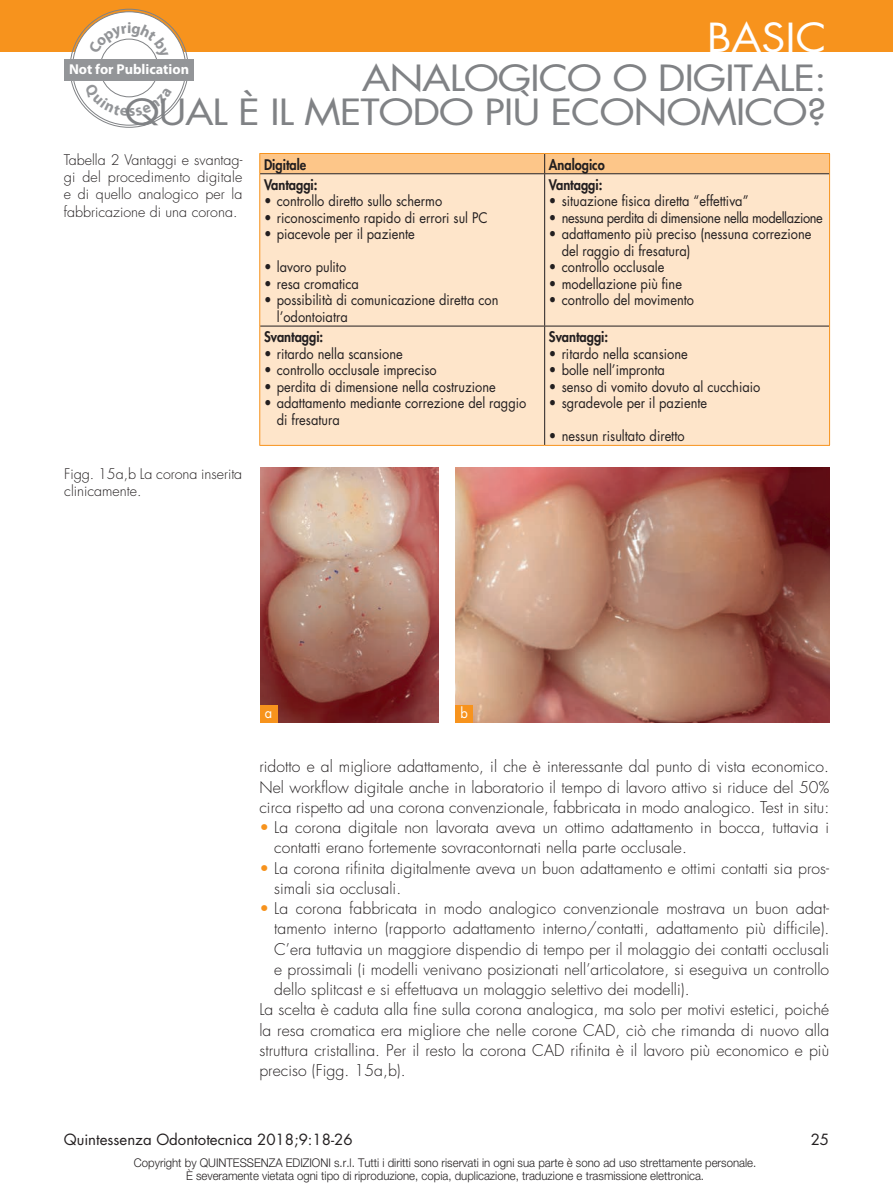
<style>
.page{position:relative;width:893px;height:1191px;background:#fff}
.page>*{position:absolute;margin:0;border:0;box-sizing:border-box;transform-origin:0 0}
.t1{font:39px "Futura Std";color:#fff;scale:1.1 1}
.t2{font:35.1px/34.5px "Futura Std";letter-spacing:-.03em;color:#808285;text-align:right;scale:1.17 1}
.t3{font:300 15.75px/20.2px "Futura Std";letter-spacing:.005em;color:#231f20}
.t4{font:15px "Futura Std";color:#231f20}
.t5{font:14.25px/16.5px "Futura Std";color:#231f20;scale:.9 1}
.t6{font:300 14.25px/17.2px "Futura Std";color:#231f20}
.t7{font:800 14.25px "Futura Std";color:#231f20;scale:.9 1}
.t8{font:14.25px "Futura Std";letter-spacing:-.03em;color:#231f20;scale:.9 1}
.t9{font:700 14.25px "Myriad Pro";color:#fff}
.t10{font:14.25px "Futura Std";color:#fff;scale:.9 1}
.t11{font:300 12px/13.5px "Helvetica Neue LT Std";color:#231f20;text-align:center;scale:.95 1}
.s1{color:#f7931d}
</style>
<div class="page">
<div style="left:0;top:0;width:893px;height:52px;background:#f7931d"></div>
<div style="left:72px;top:12px;width:114px;height:113px;background:#fff;border-radius:50%"></div>
<div style="left:64px;top:59px;width:130px;height:22px;background:#939598"></div>
<div style="left:260px;top:174px;width:569px;height:271px;background:#fee5ca"></div>
<hr style="left:544px;top:174px;width:1px;height:152px;background:#231f20">
<hr style="left:260px;top:326px;width:285px;height:1px;background:#231f20">
<hr style="left:545px;top:326px;width:284px;height:1px;background:#231f20">
<hr style="left:544px;top:326px;width:1px;height:119px;background:#231f20">
<div style="left:259px;top:153px;width:571px;height:21px;background:#fdc689"></div>
<hr style="left:259px;top:174px;width:1px;height:152px;background:#f7931d">
<hr style="left:829px;top:174px;width:1px;height:152px;background:#f7931d">
<hr style="left:259px;top:326px;width:1px;height:119px;background:#f7931d">
<hr style="left:829px;top:326px;width:1px;height:119px;background:#f7931d">
<hr style="left:259px;top:445px;width:286px;height:1px;background:#f7931d">
<hr style="left:545px;top:445px;width:285px;height:1px;background:#f7931d">
<hr style="left:260px;top:173px;width:285px;height:1px;background:#231f20">
<hr style="left:545px;top:173px;width:284px;height:1px;background:#231f20">
<img style="left:260px;top:467px;width:179px;height:255px">
<img style="left:456px;top:467px;width:374px;height:255px">
<div style="left:260px;top:705px;width:17px;height:17px;background:#f7931d"></div>
<div style="left:456px;top:705px;width:17px;height:17px;background:#f7931d"></div>
<svg style="left:83px;top:83px;width:89px;height:33px"></svg>
<svg style="left:88px;top:22px;width:81px;height:37px"></svg>
<h1 class="t1" style="left:707px;top:13px;width:110px">BASIC</h1>
<h2 class="t2" style="left:124px;top:61px;width:602px">ANALOGICO O DIGITALE:<br>QUAL È IL METODO PIÙ ECONOMICO?</h2>
<p class="t9" style="left:69px;top:60px;width:121px">Not for Publication</p>
<p class="t6" style="left:64px;top:151px;width:180px;text-align:justify">Tabella 2 Vantaggi e svantag&shy;gi del procedimento digitale e di quello analogico per la fabbricazione di una corona.</p>
<p class="t6" style="left:64px;top:466px;width:180px">Figg. 15a,b La corona inserita clinicamente.</p>
<p class="t7" style="left:264px;top:155px;width:48px">Digitale</p>
<p class="t7" style="left:549px;top:155px;width:64px">Analogico</p>
<p class="t7" style="left:264px;top:175px;width:61px">Vantaggi:</p>
<p class="t5" style="left:264px;top:193px;width:200px">• controllo diretto sullo schermo</p>
<p class="t5" style="left:264px;top:209px;width:250px">• riconoscimento rapido di errori sul PC</p>
<p class="t5" style="left:264px;top:226px;width:169px">• piacevole per il paziente</p>
<p class="t5" style="left:264px;top:259px;width:93px">• lavoro pulito</p>
<p class="t5" style="left:264px;top:275px;width:107px">• resa cromatica</p>
<p class="t5" style="left:277px;top:292px;width:248px;text-indent:-13px">• possibilità di comunicazione diretta con l’odontoiatra</p>
<p class="t7" style="left:549px;top:175px;width:61px">Vantaggi:</p>
<p class="t5" style="left:549px;top:193px;width:223px">• situazione fisica diretta “effettiva”</p>
<p class="t8" style="left:549px;top:208px;width:306px">• nessuna perdita di dimensione nella modellazione</p>
<p class="t5" style="left:562px;top:226px;width:279px;text-indent:-13px">• adattamento più preciso (nessuna correzione del raggio di fresatura)</p>
<p class="t5" style="left:549px;top:259px;width:130px">• controllo occlusale</p>
<p class="t5" style="left:549px;top:275px;width:149px">• modellazione più fine</p>
<p class="t5" style="left:549px;top:292px;width:163px">• controllo del movimento</p>
<p class="t7" style="left:264px;top:328px;width:67px">Svantaggi:</p>
<p class="t5" style="left:264px;top:345px;width:156px">• ritardo nella scansione</p>
<p class="t5" style="left:264px;top:362px;width:193px">• controllo occlusale impreciso</p>
<p class="t5" style="left:264px;top:378px;width:259px">• perdita di dimensione nella costruzione</p>
<p class="t5" style="left:277px;top:395px;width:279px;text-indent:-13px">• adattamento mediante correzione del raggio di fresatura</p>
<p class="t7" style="left:549px;top:328px;width:67px">Svantaggi:</p>
<p class="t5" style="left:549px;top:345px;width:156px">• ritardo nella scansione</p>
<p class="t5" style="left:549px;top:362px;width:131px">• bolle nell’impronta</p>
<p class="t5" style="left:549px;top:378px;width:236px">• senso di vomito dovuto al cucchiaio</p>
<p class="t5" style="left:549px;top:395px;width:177px">• sgradevole per il paziente</p>
<p class="t5" style="left:549px;top:428px;width:152px">• nessun risultato diretto</p>
<p class="t10" style="left:265px;top:704px;width:10px">a</p>
<p class="t10" style="left:461px;top:704px;width:10px">b</p>
<p class="t3" style="left:259px;top:757px;width:571px;text-align:justify">ridotto e al migliore adattamento, il che è interessante dal punto di vista economico.<br>Nel workflow digitale anche in laboratorio il tempo di lavoro attivo si riduce del 50% circa rispetto ad una corona convenzionale, fabbricata in modo analogico. Test in situ:</p>
<p class="t3" style="left:274px;top:817px;width:556px;text-indent:-15px"><span class="s1">•</span> La corona digitale non lavorata aveva un ottimo adattamento in bocca, tuttavia i contatti erano fortemente sovracontornati nella parte occlusale.</p>
<p class="t3" style="left:274px;top:858px;width:556px;text-indent:-15px"><span class="s1">•</span> La corona rifinita digitalmente aveva un buon adattamento e ottimi contatti sia pros&shy;simali sia occlusali.</p>
<p class="t3" style="left:259px;top:898px;width:571px"><span class="s1">•</span> La corona fabbricata in modo analogico convenzionale mostrava un buon adat-</p>
<p class="t3" style="left:274px;top:919px;width:557px">tamento interno (rapporto adattamento interno/contatti, adattamento più difficile).</p>
<p class="t3" style="left:274px;top:939px;width:556px">C’era tuttavia un maggiore dispendio di tempo per il molaggio dei contatti occlusali</p>
<p class="t3" style="left:274px;top:959px;width:556px">e prossimali (i modelli venivano posizionati nell’articolatore, si eseguiva un controllo</p>
<p class="t3" style="left:274px;top:979px;width:417px">dello splitcast e si effettuava un molaggio selettivo dei modelli).</p>
<p class="t3" style="left:259px;top:1000px;width:571px">La scelta è caduta alla fine sulla corona analogica, ma solo per motivi estetici, poiché</p>
<p class="t3" style="left:259px;top:1020px;width:571px">la resa cromatica era migliore che nelle corone CAD, ciò che rimanda di nuovo alla</p>
<p class="t3" style="left:259px;top:1040px;width:571px">struttura cristallina. Per il resto la corona CAD rifinita è il lavoro più economico e più</p>
<p class="t3" style="left:259px;top:1060px;width:148px">preciso (Figg. 15a,b).</p>
<p class="t4" style="left:64px;top:1129px;width:290px">Quintessenza Odontotecnica 2018;9:18-26</p>
<p class="t4" style="left:811px;top:1129px;width:20px">25</p>
<p class="t11" style="left:134px;top:1155px;width:657px">Copyright by QUINTESSENZA EDIZIONI s.r.l. Tutti i diritti sono riservati in ogni sua parte è sono ad uso strettamente personale.<br>È severamente vietata ogni tipo di riproduzione, copia, duplicazione, traduzione e trasmissione elettronica.</p>
</div>
